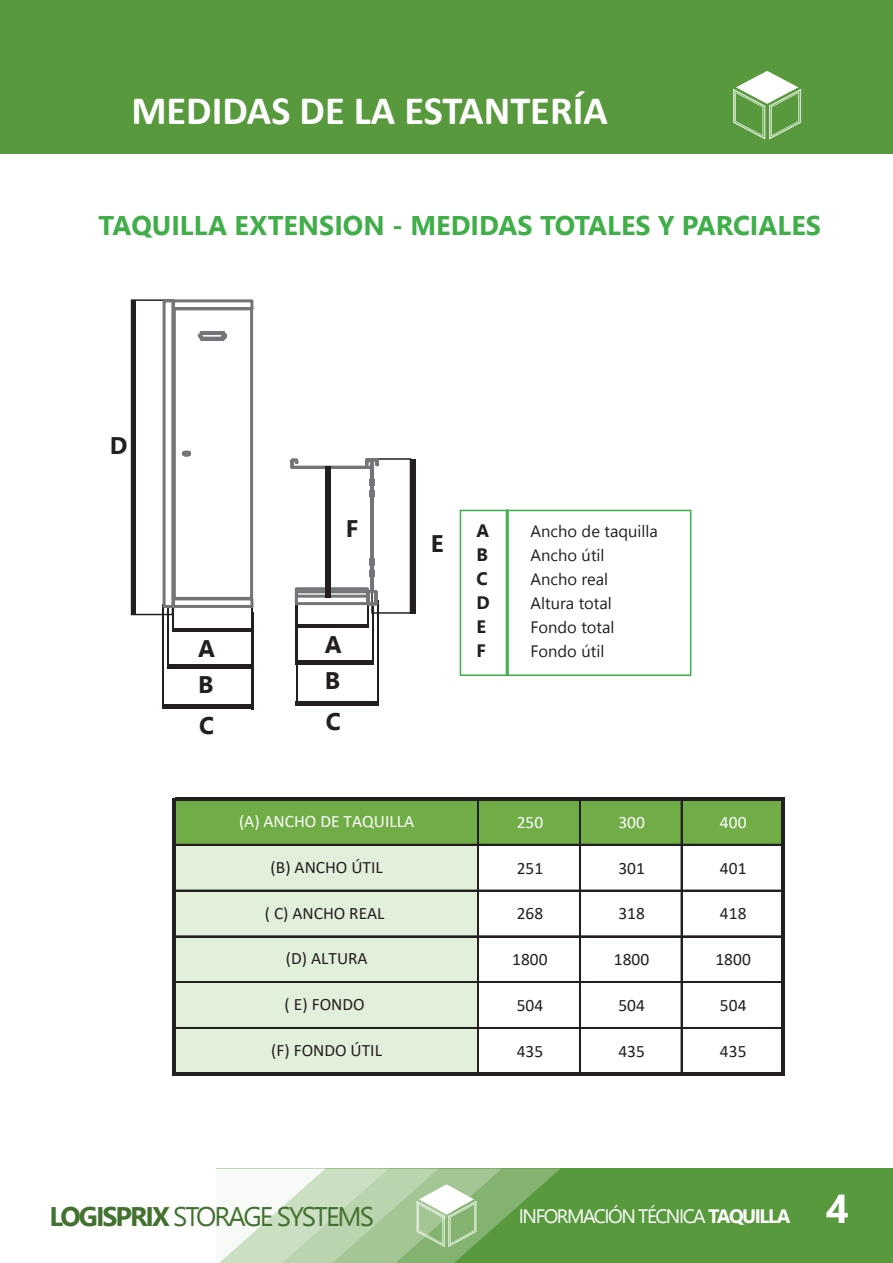
<style>
.page{position:relative;width:893px;height:1263px;background:#fff}
.page>*{position:absolute;margin:0;border:0;box-sizing:border-box;transform-origin:0 0}
.t1{font:700 40.35px "Calibri";color:#fff}
.t2{font:700 27px "Leelawadee UI";color:#40ae49}
.t3{font:26.85px "Leelawadee UI";letter-spacing:-.075em;color:#437230}
.t4{font:700 24px "Leelawadee UI";color:#231f20}
.t5{font:19.5px "Leelawadee UI";letter-spacing:-.075em;color:#fff}
.t6{font:700 18px "Leelawadee UI";color:#231f20}
.t7{font:17.4px "Calibri";letter-spacing:.005em;color:#231f20}
.t8{font:17.4px "Calibri";color:#fff}
.t9{font:16.5px "Leelawadee UI";color:#231f20}
.s1{font-weight:700}
.s2{font-weight:700;font-size:40.35px}
</style>
<div class="page">
<div style="left:216px;top:1168px;width:677px;height:95px;background:#58993d"></div>
<svg style="left:216px;top:1168px;width:344px;height:95px;background:#afcea2"></svg>
<div style="left:0;top:0;width:893px;height:153px;background:#58993d"></div>
<svg style="left:733px;top:71px;width:68px;height:69px"></svg>
<hr style="left:131px;top:300px;width:4px;height:315px;background:#231f20">
<div style="left:411px;top:459px;width:5px;height:154px;background:#231f20"></div>
<div style="left:131px;top:299px;width:42px;height:316px;border:1px solid #231f20"></div>
<div style="left:371px;top:458px;width:40px;height:156px;border:1px solid #231f20"></div>
<div style="left:167px;top:664px;width:85px;height:5px;background:#231f20"></div>
<hr style="left:296px;top:660px;width:77px;height:4px;background:#231f20">
<hr style="left:162px;top:705px;width:89px;height:4px;background:#231f20">
<div style="left:296px;top:701px;width:83px;height:5px;background:#231f20"></div>
<hr style="left:172px;top:629px;width:81px;height:3px;background:#231f20">
<hr style="left:296px;top:624px;width:73px;height:4px;background:#231f20">
<hr style="left:167px;top:607px;width:1px;height:59px;background:#231f20">
<hr style="left:162px;top:604px;width:1px;height:103px;background:#231f20">
<hr style="left:296px;top:608px;width:1px;height:95px;background:#231f20">
<hr style="left:372px;top:606px;width:2px;height:58px;background:#231f20">
<hr style="left:251px;top:612px;width:2px;height:97px;background:#231f20">
<hr style="left:377px;top:600px;width:2px;height:106px;background:#231f20">
<hr style="left:251px;top:607px;width:2px;height:23px;background:#231f20">
<hr style="left:172px;top:608px;width:2px;height:21px;background:#231f20">
<div style="left:174px;top:800px;width:610px;height:45px;background:#70ad47"></div>
<div style="left:174px;top:845px;width:305px;height:229px;background:#e2efda"></div>
<hr style="left:172px;top:797px;width:3px;height:278px;background:#231f20">
<hr style="left:478px;top:801px;width:1px;height:271px;background:#231f20">
<hr style="left:579px;top:801px;width:2px;height:271px;background:#231f20">
<hr style="left:681px;top:801px;width:1px;height:271px;background:#231f20">
<hr style="left:782px;top:801px;width:3px;height:274px;background:#231f20">
<hr style="left:175px;top:797px;width:610px;height:4px;background:#231f20">
<hr style="left:175px;top:844px;width:607px;height:2px;background:#231f20">
<hr style="left:175px;top:890px;width:607px;height:1px;background:#231f20">
<hr style="left:175px;top:935px;width:607px;height:1px;background:#231f20">
<hr style="left:175px;top:936px;width:607px;height:1px;background:#231f20">
<hr style="left:175px;top:981px;width:607px;height:2px;background:#231f20">
<hr style="left:175px;top:1027px;width:607px;height:2px;background:#231f20">
<hr style="left:175px;top:1072px;width:610px;height:3px;background:#231f20">
<svg style="left:161px;top:299px;width:93px;height:310px"></svg>
<svg style="left:290px;top:458px;width:92px;height:166px"></svg>
<div style="left:460px;top:510px;width:231px;height:166px;border:2px solid #40ae49"></div>
<div style="left:506px;top:509px;width:3px;height:167px;border:2px solid #40ae49"></div>
<div style="left:326px;top:466px;width:5px;height:132px;background:#231f20"></div>
<h1 class="t1" style="left:131px;top:82px;width:478px">MEDIDAS DE LA ESTANTERÍA</h1>
<h2 class="t2" style="left:99px;top:206px;width:724px">TAQUILLA EXTENSION - MEDIDAS TOTALES Y PARCIALES</h2>
<h3 class="t4" style="left:110px;top:428px;width:19px">D</h3>
<h3 class="t4" style="left:346px;top:511px;width:14px">F</h3>
<h3 class="t4" style="left:431px;top:527px;width:14px">E</h3>
<h3 class="t4" style="left:198px;top:631px;width:18px">A</h3>
<h3 class="t4" style="left:325px;top:627px;width:18px">A</h3>
<h3 class="t4" style="left:198px;top:668px;width:17px">B</h3>
<h3 class="t4" style="left:325px;top:664px;width:17px">B</h3>
<h3 class="t4" style="left:199px;top:708px;width:16px">C</h3>
<h3 class="t4" style="left:326px;top:704px;width:16px">C</h3>
<p class="t8" style="left:239px;top:809px;width:177px">(A) ANCHO DE TAQUILLA</p>
<p class="t7" style="left:271px;top:855px;width:114px">(B) ANCHO ÚTIL</p>
<p class="t7" style="left:265px;top:901px;width:121px">( C) ANCHO REAL</p>
<p class="t7" style="left:286px;top:947px;width:83px">(D) ALTURA</p>
<p class="t7" style="left:285px;top:992px;width:81px">( E) FONDO</p>
<p class="t7" style="left:271px;top:1038px;width:112px">(F) FONDO ÚTIL</p>
<p class="t6" style="left:476px;top:518px;width:14px">A</p>
<p class="t9" style="left:530px;top:520px;width:129px">Ancho de taquilla</p>
<p class="t6" style="left:476px;top:542px;width:13px">B</p>
<p class="t9" style="left:530px;top:544px;width:76px">Ancho útil</p>
<p class="t6" style="left:476px;top:566px;width:13px">C</p>
<p class="t9" style="left:530px;top:568px;width:79px">Ancho real</p>
<p class="t6" style="left:476px;top:590px;width:15px">D</p>
<p class="t9" style="left:530px;top:592px;width:83px">Altura total</p>
<p class="t6" style="left:476px;top:614px;width:11px">E</p>
<p class="t9" style="left:530px;top:616px;width:86px">Fondo total</p>
<p class="t6" style="left:476px;top:638px;width:11px">F</p>
<p class="t9" style="left:530px;top:640px;width:75px">Fondo útil</p>
<p class="t8" style="left:517px;top:810px;width:28px">250</p>
<p class="t8" style="left:618px;top:810px;width:28px">300</p>
<p class="t8" style="left:720px;top:810px;width:28px">400</p>
<p class="t7" style="left:517px;top:856px;width:28px">251</p>
<p class="t7" style="left:618px;top:856px;width:28px">301</p>
<p class="t7" style="left:720px;top:856px;width:28px">401</p>
<p class="t7" style="left:517px;top:902px;width:28px">268</p>
<p class="t7" style="left:618px;top:902px;width:28px">318</p>
<p class="t7" style="left:720px;top:902px;width:28px">418</p>
<p class="t7" style="left:512px;top:947px;width:37px">1800</p>
<p class="t7" style="left:614px;top:947px;width:37px">1800</p>
<p class="t7" style="left:715px;top:947px;width:37px">1800</p>
<p class="t7" style="left:517px;top:993px;width:28px">504</p>
<p class="t7" style="left:618px;top:993px;width:28px">504</p>
<p class="t7" style="left:720px;top:993px;width:28px">504</p>
<p class="t7" style="left:517px;top:1039px;width:28px">435</p>
<p class="t7" style="left:618px;top:1039px;width:28px">435</p>
<p class="t7" style="left:720px;top:1039px;width:28px">435</p>
<h3 class="t3" style="left:49px;top:1197px;width:326px"><span class="s1">LOGISPRIX</span> STORAGE SYSTEMS</h3>
<p class="t5" style="left:519px;top:1202px;width:332px">INFORMACIÓN TÉCNICA <span class="s1">TAQUILLA</span> <span class="s2">4</span></p>
</div>
